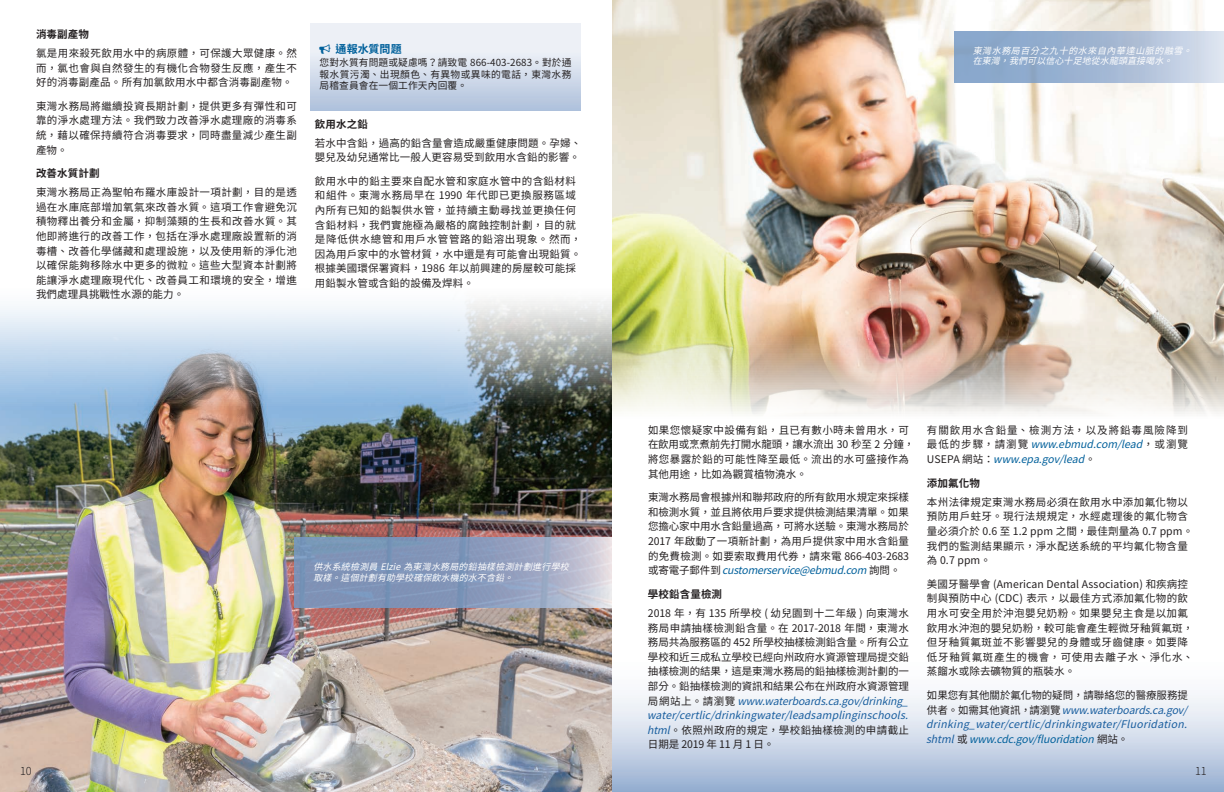
<style>
.page{position:relative;width:1224px;height:792px;background:#fff}
.page>*{position:absolute;margin:0;border:0;box-sizing:border-box;transform-origin:0 0}
.t1{font:700 11px "Noto Sans CJ Ktc";letter-spacing:.005em;color:#00609b}
.t2{font:300 11px "Noto Sans CJ Ktc";color:#231f20}
.t3{font:10.5px/14.6px "Noto Sans CJ Ktc";letter-spacing:.03em;color:#231f20;text-align:justify}
.t4{font:10.5px/14.6px "Noto Sans CJ Ktc";letter-spacing:-.005em;color:#231f20}
.t5{font:italic 10.5px/14.6px "Noto Sans CJ Ktc";color:#175d9e}
.t6{font:10.5px/14.6px "Noto Sans CJ Ktc";letter-spacing:.01em;color:#231f20}
.t7{font:700 10.5px "Noto Sans CJ Ktc";letter-spacing:.01em;color:#231f20}
.t8{font:9.8px/11.7px "Noto Sans CJ Ktc";letter-spacing:.01em;color:#231f20;text-align:justify}
.t9{font:italic 9px/10.8px "Noto Sans CJ Ktc";color:#fff}
.s1{font-style:italic;color:#00609b}
.s2{font-style:italic;color:#175d9e}
.s3{font-style:normal;color:#231f20}
.s4{color:#00609b}
</style>
<div class="page">
<svg style="left:612px;top:695px;width:612px;height:97px;background:#cad6e7"></svg>
<img style="left:612px;top:0;width:612px;height:414px">
<svg style="left:954px;top:32px;width:270px;height:51px;background:#a4b9d5"></svg>
<img style="left:0;top:301px;width:612px;height:491px">
<svg style="left:294px;top:538px;width:318px;height:70px;background:#91a1bf"></svg>
<div style="left:310px;top:23px;width:270px;height:87px;background:linear-gradient(to bottom,#fbfbfc,#b5c6de)"></div>
<p class="t7" style="left:36px;top:28px;width:54px">消毒副產物</p>
<p class="t3" style="left:36px;top:46px;width:263px">氯是用來殺死飲用水中的病原體，可保護大眾健康。然而，氯也會與自然發生的有機化合物發生反應，產生不好的消毒副產品。所有加氯飲用水中都含消毒副產物。</p>
<p class="t3" style="left:36px;top:99px;width:263px">東灣水務局將繼續投資長期計劃，提供更多有彈性和可靠的淨水處理方法。我們致力改善淨水處理廠的消毒系統，藉以確保持續符合消毒要求，同時盡量減少產生副產物。</p>
<p class="t7" style="left:36px;top:167px;width:65px">改善水質計劃</p>
<p class="t3" style="left:36px;top:185px;width:263px">東灣水務局正為聖帕布羅水庫設計一項計劃，目的是透過在水庫底部增加氧氣來改善水質。這項工作會避免沉積物釋出養分和金屬，抑制藻類的生長和改善水質。其他即將進行的改善工作，包括在淨水處理廠設置新的消毒槽、改善化學儲藏和處理設施，以及使用新的淨化池以確保能夠移除水中更多的微粒。這些大型資本計劃將能讓淨水處理廠現代化、改善員工和環境的安全，增進我們處理具挑戰性水源的能力。</p>
<p class="t1" style="left:320px;top:43px;width:84px">○ 通報水質問題</p>
<p class="t8" style="left:320px;top:57px;width:254px">您對水質有問題或疑慮嗎？請致電 866-403-2683。對於通報水質污濁、出現顏色、有異物或異味的電話，東灣水務局稽查員會在一個工作天內回覆。</p>
<p class="t7" style="left:315px;top:118px;width:54px">飲用水之鉛</p>
<p class="t6" style="left:315px;top:136px;width:268px">若水中含鉛，過高的鉛含量會造成嚴重健康問題。孕婦、嬰兒及幼兒通常比一般人更容易受到飲用水含鉛的影響。</p>
<p class="t3" style="left:315px;top:174px;width:268px;text-align:left">飲用水中的鉛主要來自配水管和家庭水管中的含鉛材料和組件。東灣水務局早在 1990 年代即已更換服務區域內所有已知的鉛製供水管，並持續主動尋找並更換任何含鉛材料，我們實施極為嚴格的腐蝕控制計劃，目的就是降低供水總管和用戶水管管路的鉛溶出現象。然而，因為用戶家中的水管材質，水中還是有可能會出現鉛質。根據美國環保署資料，1986 年以前興建的房屋較可能採用鉛製水管或含鉛的設備及焊料。</p>
<p class="t2" style="left:20px;top:765px;width:13px">10</p>
<p class="t9" style="left:313px;top:561px;width:263px;line-height:11.8px">供水系統檢測員Elzie為東灣水務局的鉛抽樣檢測計劃進行學校取樣。這個計劃有助學校確保飲水機的水不含鉛。</p>
<p class="t9" style="left:973px;top:45px;width:226px">東灣水務局百分之九十的水來自內華達山脈的融雪。在東灣，我們可以信心十足地從水龍頭直接喝水。</p>
<p class="t3" style="left:648px;top:423px;width:268px;text-align:left">如果您懷疑家中設備有鉛，且已有數小時未曾用水，可在飲用或烹煮前先打開水龍頭，讓水流出 30 秒至 2 分鐘，將您暴露於鉛的可能性降至最低。流出的水可盛接作為其他用途，比如為觀賞植物澆水。</p>
<p class="t3" style="left:648px;top:490px;width:263px">東灣水務局會根據州和聯邦政府的所有飲用水規定來採樣和檢測水質，並且將依用戶要求提供檢測結果清單。如果您擔心家中用水含鉛量過高，可將水送驗。東灣水務局於2017 年啟動了一項新計劃，為用戶提供家中用水含鉛量的免費檢測。如要索取費用代券，請來電 866-403-2683或寄電子郵件到 <span class="s1">customerservice@ebmud.com</span>詢問。</p>
<p class="t7" style="left:648px;top:588px;width:76px">學校鉛含量檢測</p>
<p class="t4" style="left:647px;top:606px;width:269px">2018 年，有 135 所學校 ( 幼兒園到十二年級 ) 向東灣水務局申請抽樣檢測鉛含量。在 2017-2018 年間，東灣水務局共為服務區的 452 所學校抽樣檢測鉛含量。所有公立學校和近三成私立學校已經向州政府水資源管理局提交鉛抽樣檢測的結果，這是東灣水務局的鉛抽樣檢測計劃的一部分。鉛抽樣檢測的資訊和結果公布在州政府水資源管理局網站上。請瀏覽 <span class="s2">www.waterboards.ca.gov/drinking_ water/certlic/drinkingwater/leadsamplinginschools. html</span>。依照州政府的規定，學校鉛抽樣檢測的申請截止日期是 2019 年 11 月 1 日。</p>
<p class="t3" style="left:927px;top:423px;width:263px">有關飲用水含鉛量、檢測方法，以及將鉛毒風險降到最低的步驟，請瀏覽 <span class="s1">www.ebmud.com/lead</span>，或瀏覽U S E PA 網站： <span class="s1">www.epa.gov/lead</span>。</p>
<p class="t7" style="left:927px;top:477px;width:54px">添加氟化物</p>
<p class="t3" style="left:927px;top:495px;width:268px;text-align:left">本州法律規定東灣水務局必須在飲用水中添加氟化物以預防用戶蛀牙。現行法規規定，水經處理後的氟化物含量必須介於 0.6 至 1.2 ppm 之間，最佳劑量為 0.7 ppm。我們的監測結果顯示，淨水配送系統的平均氟化物含量為 0.7 ppm。</p>
<p class="t3" style="left:927px;top:577px;width:268px;text-align:left">美國牙醫學會 (American Dental Association) 和疾病控制與預防中心 (CDC) 表示，以最佳方式添加氟化物的飲用水可安全用於沖泡嬰兒奶粉。如果嬰兒主食是以加氟飲用水沖泡的嬰兒奶粉，較可能會產生輕微牙釉質氟斑，但牙釉質氟斑並不影響嬰兒的身體或牙齒健康。如要降低牙釉質氟斑產生的機會，可使用去離子水、淨化水、蒸餾水或除去礦物質的瓶裝水。</p>
<p class="t5" style="left:926px;top:688px;width:269px"><span class="s3">如果您有其他關於氟化物的疑問，請聯絡您的醫療服務提供者。如需其他資訊，請瀏覽</span> www.waterboards.ca.gov/ drinking_water/certlic/drinkingwater/Fluoridation. shtml <span class="s3">或</span> <span class="s4">www.cdc.gov/fluoridation</span> <span class="s3">網站。</span></p>
<p class="t2" style="left:1195px;top:765px;width:13px">11</p>
</div>
